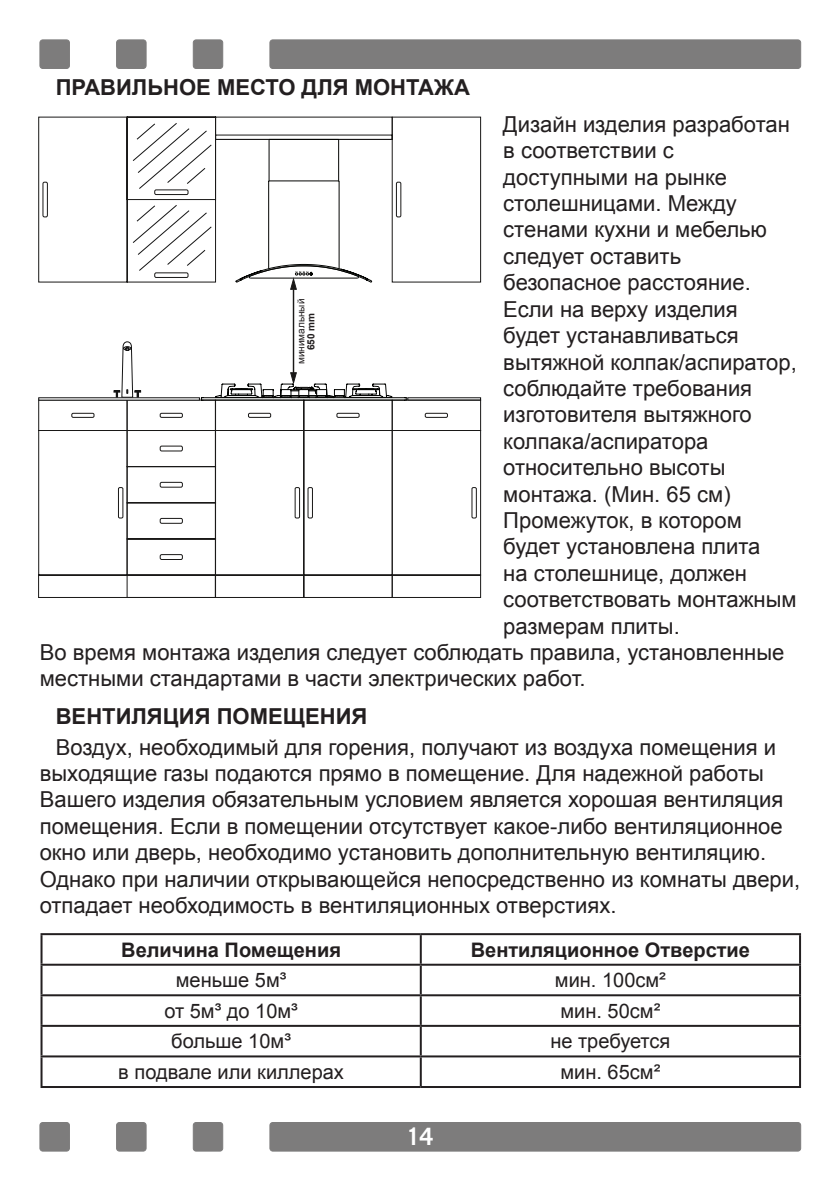
<style>
.page{position:relative;width:840px;height:1191px;background:#fff}
.page>*{position:absolute;margin:0;border:0;box-sizing:border-box;transform-origin:0 0}
.t1{font:700 24px "Trade Gothic";color:#fff}
.t2{font:22px/26.4px "Arial";color:#231f20}
.t3{font:700 22px "Arial";color:#231f20}
.t4{font:20px "Arial";color:#231f20}
.t5{font:700 20px "Arial";color:#231f20}
.t6{font:10px "Arial";color:#231f20}
.t7{font:700 10px "Arial";color:#231f20}
</style>
<div class="page">
<div style="left:270px;top:40px;width:530px;height:28px;background:#7d7c7c;border-radius:3px"></div>
<div style="left:269px;top:40px;width:531px;height:29px;border:1px solid #7d7c7c;border-radius:3px"></div>
<div style="left:40px;top:40px;width:29px;height:28px;background:#7d7c7c;border-radius:3px"></div>
<div style="left:40px;top:40px;width:30px;height:29px;border:1px solid #7d7c7c;border-radius:3px"></div>
<div style="left:193px;top:40px;width:29px;height:28px;background:#7d7c7c;border-radius:3px"></div>
<div style="left:193px;top:40px;width:30px;height:29px;border:1px solid #7d7c7c;border-radius:3px"></div>
<div style="left:116px;top:40px;width:30px;height:28px;background:#7d7c7c;border-radius:3px"></div>
<div style="left:116px;top:40px;width:30px;height:29px;border:1px solid #7d7c7c;border-radius:3px"></div>
<div style="left:270px;top:1122px;width:530px;height:29px;background:#7d7c7c;border-radius:3px"></div>
<div style="left:269px;top:1122px;width:531px;height:29px;border:1px solid #7d7c7c;border-radius:3px"></div>
<div style="left:40px;top:1122px;width:29px;height:29px;background:#7d7c7c;border-radius:3px"></div>
<div style="left:40px;top:1122px;width:30px;height:29px;border:1px solid #7d7c7c;border-radius:3px"></div>
<div style="left:193px;top:1122px;width:29px;height:29px;background:#7d7c7c;border-radius:3px"></div>
<div style="left:193px;top:1122px;width:30px;height:29px;border:1px solid #7d7c7c;border-radius:3px"></div>
<div style="left:116px;top:1122px;width:30px;height:29px;background:#7d7c7c;border-radius:3px"></div>
<div style="left:116px;top:1122px;width:30px;height:29px;border:1px solid #7d7c7c;border-radius:3px"></div>
<svg style="left:38px;top:116px;width:443px;height:482px"></svg>
<hr style="left:268px;top:181px;width:1px;height:88px;background:#040503">
<hr style="left:268px;top:181px;width:71px;height:1px;background:#040503">
<hr style="left:338px;top:181px;width:1px;height:88px;background:#040503">
<hr style="left:269px;top:139px;width:69px;height:1px;background:#040503">
<hr style="left:338px;top:139px;width:1px;height:42px;background:#040503">
<hr style="left:268px;top:139px;width:1px;height:42px;background:#040503">
<svg style="left:132px;top:122px;width:80px;height:149px"></svg>
<hr style="left:38px;top:397px;width:161px;height:3px;background:#fff">
<div style="left:71px;top:413px;width:23px;height:5px;border:1px solid #191817"></div>
<svg style="left:235px;top:262px;width:137px;height:28px"></svg>
<div style="left:293px;top:289px;width:1px;height:84px;border:1px solid #191817"></div>
<svg style="left:114px;top:341px;width:292px;height:257px"></svg>
<svg style="left:391px;top:117px;width:90px;height:166px"></svg>
<hr style="left:40px;top:933px;width:380px;height:2px;background:#231f20">
<hr style="left:40px;top:935px;width:2px;height:28px;background:#231f20">
<hr style="left:420px;top:933px;width:380px;height:2px;background:#231f20">
<hr style="left:419px;top:935px;width:2px;height:28px;background:#231f20">
<hr style="left:798px;top:935px;width:2px;height:28px;background:#231f20">
<hr style="left:40px;top:963px;width:380px;height:2px;background:#231f20">
<hr style="left:40px;top:965px;width:2px;height:29px;background:#231f20">
<hr style="left:420px;top:963px;width:380px;height:2px;background:#231f20">
<hr style="left:419px;top:965px;width:2px;height:29px;background:#231f20">
<hr style="left:798px;top:965px;width:2px;height:29px;background:#231f20">
<hr style="left:40px;top:994px;width:380px;height:2px;background:#231f20">
<hr style="left:40px;top:996px;width:2px;height:28px;background:#231f20">
<hr style="left:420px;top:994px;width:380px;height:2px;background:#231f20">
<hr style="left:419px;top:996px;width:2px;height:28px;background:#231f20">
<hr style="left:798px;top:996px;width:2px;height:28px;background:#231f20">
<hr style="left:40px;top:1024px;width:380px;height:2px;background:#231f20">
<hr style="left:40px;top:1026px;width:2px;height:29px;background:#231f20">
<hr style="left:420px;top:1024px;width:380px;height:2px;background:#231f20">
<hr style="left:419px;top:1026px;width:2px;height:29px;background:#231f20">
<hr style="left:798px;top:1026px;width:2px;height:29px;background:#231f20">
<hr style="left:40px;top:1055px;width:380px;height:2px;background:#231f20">
<hr style="left:40px;top:1057px;width:2px;height:29px;background:#231f20">
<hr style="left:420px;top:1055px;width:380px;height:2px;background:#231f20">
<hr style="left:419px;top:1057px;width:2px;height:29px;background:#231f20">
<hr style="left:798px;top:1057px;width:2px;height:29px;background:#231f20">
<hr style="left:40px;top:1086px;width:380px;height:2px;background:#231f20">
<hr style="left:420px;top:1086px;width:380px;height:2px;background:#231f20">
<p class="t3" style="left:56px;top:73px;width:415px">ПРАВИЛЬНОЕ МЕСТО ДЛЯ МОНТАЖА</p>
<p class="t2" style="left:502px;top:111px;width:288px">Дизайн изделия разработан</p>
<p class="t2" style="left:503px;top:138px;width:172px">в соответствии с</p>
<p class="t2" style="left:503px;top:164px;width:225px">доступными на рынке</p>
<p class="t2" style="left:503px;top:190px;width:235px">столешницами. Между</p>
<p class="t2" style="left:503px;top:217px;width:265px">стенами кухни и мебелью</p>
<p class="t2" style="left:503px;top:243px;width:179px">следует оставить</p>
<p class="t2" style="left:503px;top:270px;width:249px">безопасное расстояние.</p>
<p class="t2" style="left:503px;top:296px;width:236px">Если на верху изделия</p>
<p class="t2" style="left:503px;top:322px;width:237px">будет устанавливаться</p>
<p class="t2" style="left:503px;top:349px;width:295px">вытяжной колпак/аспиратор,</p>
<p class="t2" style="left:503px;top:375px;width:250px">соблюдайте требования</p>
<p class="t2" style="left:503px;top:402px;width:250px">изготовителя вытяжного</p>
<p class="t2" style="left:503px;top:428px;width:207px">колпака/аспиратора</p>
<p class="t2" style="left:503px;top:454px;width:224px">относительно высоты</p>
<p class="t2" style="left:503px;top:481px;width:229px">монтажа. (Мин. 65 см)</p>
<p class="t2" style="left:503px;top:507px;width:240px">Промежуток, в котором</p>
<p class="t2" style="left:503px;top:534px;width:258px">будет установлена плита</p>
<p class="t2" style="left:503px;top:560px;width:245px">на столешнице, должен</p>
<p class="t2" style="left:503px;top:586px;width:295px">соответствовать монтажным</p>
<p class="t2" style="left:503px;top:613px;width:178px">размерам плиты.</p>
<p class="t2" style="left:40px;top:639px;width:745px">Во время монтажа изделия следует соблюдать правила, установленные</p>
<p class="t2" style="left:40px;top:666px;width:547px">местными стандартами в части электрических работ.</p>
<p class="t3" style="left:56px;top:702px;width:313px">ВЕНТИЛЯЦИЯ ПОМЕЩЕНИЯ</p>
<p class="t2" style="left:40px;top:734px;width:761px;text-indent:16px">Воздух, необходимый для горения, получают из воздуха помещения и выходящие газы подаются прямо в помещение. Для надежной работы Вашего изделия обязательным условием является хорошая вентиляция помещения. Если в помещении отсутствует какое-либо вентиляционное окно или дверь, необходимо установить дополнительную вентиляцию.<br>Однако при наличии открывающейся непосредственно из комнаты двери, отпадает необходимость в вентиляционных отверстиях.</p>
<p class="t6" style="left:294px;top:364px;width:67px;rotate:-90deg">минимальный</p>
<p class="t7" style="left:304px;top:350px;width:39px;rotate:-90deg">650 mm</p>
<p class="t5" style="left:121px;top:936px;width:221px">Величина Помещения</p>
<p class="t5" style="left:470px;top:936px;width:281px">Вентиляционное Отверстие</p>
<p class="t4" style="left:176px;top:967px;width:112px">меньше 5м³</p>
<p class="t4" style="left:554px;top:967px;width:112px">мин. 100см²</p>
<p class="t4" style="left:164px;top:997px;width:135px">от 5м³ до 10м³</p>
<p class="t4" style="left:560px;top:997px;width:101px">мин. 50см²</p>
<p class="t4" style="left:171px;top:1028px;width:121px">больше 10м³</p>
<p class="t4" style="left:550px;top:1028px;width:121px">не требуется</p>
<p class="t4" style="left:118px;top:1058px;width:227px">в подвале или киллерах</p>
<p class="t4" style="left:560px;top:1058px;width:101px">мин. 65cм²</p>
<p class="t1" style="left:406px;top:1122px;width:28px">14</p>
</div>
